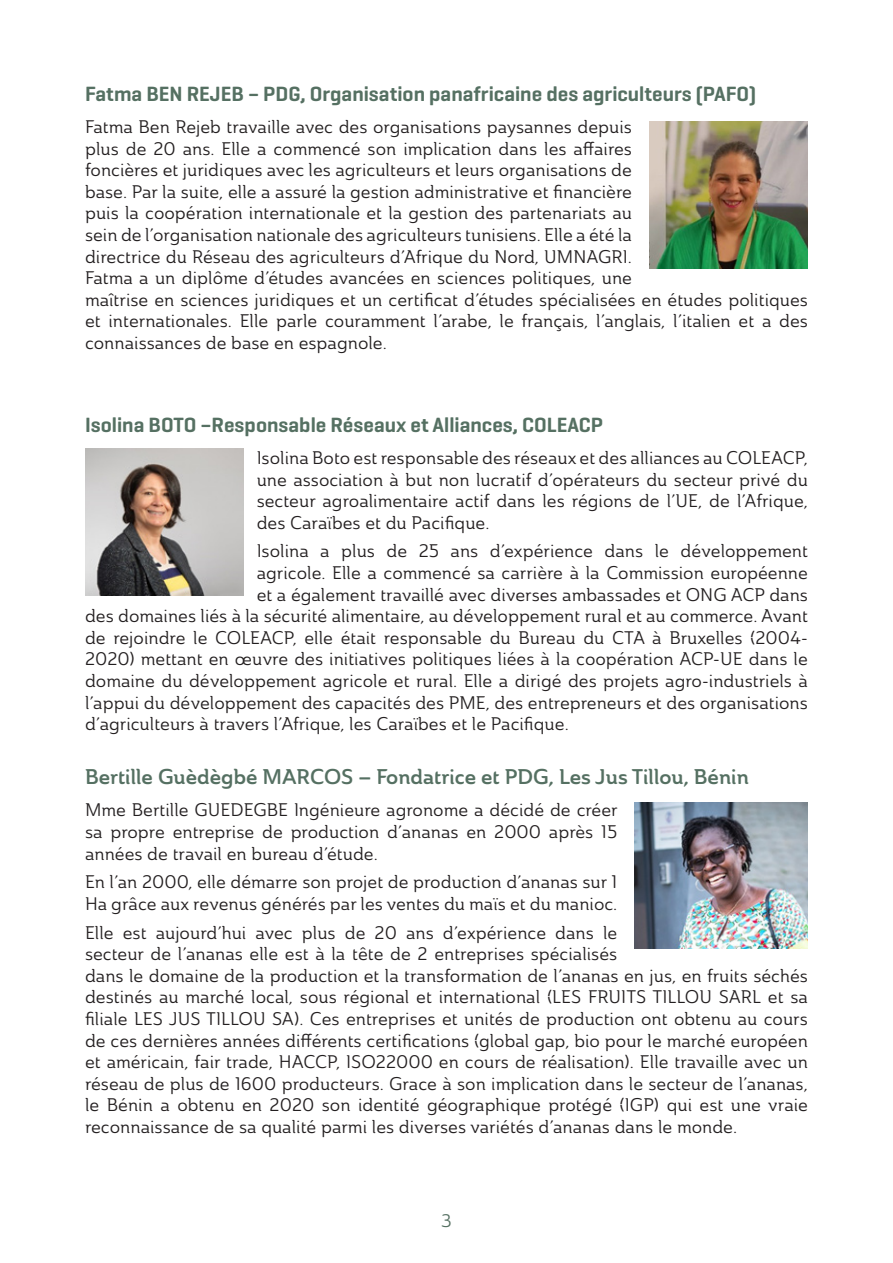
<style>
.page{position:relative;width:893px;height:1263px;background:#fff}
.page>*{position:absolute;margin:0;border:0;box-sizing:border-box;transform-origin:0 0}
.Titre_SOMMAIRE{font:600 21px "Geogrotesque";color:#557062}
._1_1_Titre{font:21px "Ainslie Nor Dem";color:#557062}
.Body{font:18px/21.6px "Ainslie Nor Reg";color:#231f20}
.t1{font:18px "Ainslie Nor Reg";color:#557062}
</style>
<div class="page">
<img style="left:85px;top:449px;width:159px;height:146px">
<img style="left:649px;top:122px;width:159px;height:146px">
<img style="left:634px;top:802px;width:174px;height:146px">
<p class="Titre_SOMMAIRE" style="left:85px;top:81px;width:673px">Fatma BEN REJEB – PDG, Organisation panafricaine des agriculteurs (PAFO)</p>
<p class="Body" style="left:85px;top:116px;width:724px">Fatma Ben Rejeb travaille avec des organisations paysannes depuis<br>plus de 20 ans. Elle a commencé son implication dans les affaires<br>foncières et juridiques avec les agriculteurs et leurs organisations de<br>base. Par la suite, elle a assuré la gestion administrative et financière<br>puis la coopération internationale et la gestion des partenariats au<br>sein de l’organisation nationale des agriculteurs tunisiens. Elle a été la<br>directrice du Réseau des agriculteurs d’Afrique du Nord, UMNAGRI.<br>Fatma a un diplôme d’études avancées en sciences politiques, une<br>maîtrise en sciences juridiques et un certificat d’études spécialisées en études politiques et internationales. Elle parle couramment l’arabe, le français, l’anglais, l’italien et a des connaissances de base en espagnole.</p>
<p class="Titre_SOMMAIRE" style="left:85px;top:411px;width:519px">Isolina BOTO –Responsable Réseaux et Alliances, COLEACP</p>
<p class="Body" style="left:257px;top:447px;width:553px;text-align:justify">Isolina Boto est responsable des réseaux et des alliances au COLEACP, une association à but non lucratif d’opérateurs du secteur privé du secteur agroalimentaire actif dans les régions de l’UE, de l’Afrique, des Caraïbes et du Pacifique.</p>
<p class="Body" style="left:257px;top:540px;width:553px">Isolina a plus de 25 ans d’expérience dans le développement</p>
<p class="Body" style="left:257px;top:562px;width:553px">agricole. Elle a commencé sa carrière à la Commission européenne</p>
<p class="Body" style="left:257px;top:583px;width:553px">et a également travaillé avec diverses ambassades et ONG ACP dans</p>
<p class="Body" style="left:85px;top:605px;width:724px">des domaines liés à la sécurité alimentaire, au développement rural et au commerce. Avant</p>
<p class="Body" style="left:85px;top:627px;width:724px">de rejoindre le COLEACP, elle était responsable du Bureau du CTA à Bruxelles (2004-</p>
<p class="Body" style="left:85px;top:648px;width:724px">2020) mettant en œuvre des initiatives politiques liées à la coopération ACP-UE dans le</p>
<p class="Body" style="left:85px;top:670px;width:724px">domaine du développement agricole et rural. Elle a dirigé des projets agro-industriels à</p>
<p class="Body" style="left:85px;top:691px;width:724px">l’appui du développement des capacités des PME, des entrepreneurs et des organisations</p>
<p class="Body" style="left:85px;top:713px;width:485px">d’agriculteurs à travers l’Afrique, les Caraïbes et le Pacifique.</p>
<p class="_1_1_Titre" style="left:85px;top:763px;width:665px">Bertille Guèdègbé MARCOS – Fondatrice et PDG, Les Jus Tillou, Bénin</p>
<p class="Body" style="left:85px;top:799px;width:534px;text-align:justify">Mme Bertille GUEDEGBE Ingénieure agronome a décidé de créer sa propre entreprise de production d’ananas en 2000 après 15 années de travail en bureau d’étude.</p>
<p class="Body" style="left:85px;top:871px;width:534px">En l’an 2000, elle démarre son projet de production d’ananas sur 1<br>Ha grâce aux revenus générés par les ventes du maïs et du manioc.</p>
<p class="Body" style="left:85px;top:921px;width:724px">Elle est aujourd’hui avec plus de 20 ans d’expérience dans le<br>secteur de l’ananas elle est à la tête de 2 entreprises spécialisés<br>dans le domaine de la production et la transformation de l’ananas en jus, en fruits séchés destinés au marché local, sous régional et international (LES FRUITS TILLOU SARL et sa filiale LES JUS TILLOU SA). Ces entreprises et unités de production ont obtenu au cours de ces dernières années différents certifications (global gap, bio pour le marché européen et américain, fair trade, HACCP, ISO22000 en cours de réalisation). Elle travaille avec un réseau de plus de 1600 producteurs. Grace à son implication dans le secteur de l’ananas, le Bénin a obtenu en 2020 son identité géographique protégé (IGP) qui est une vraie reconnaissance de sa qualité parmi les diverses variétés d’ananas dans le monde.</p>
<p class="t1" style="left:441px;top:1209px;width:12px">3</p>
</div>
